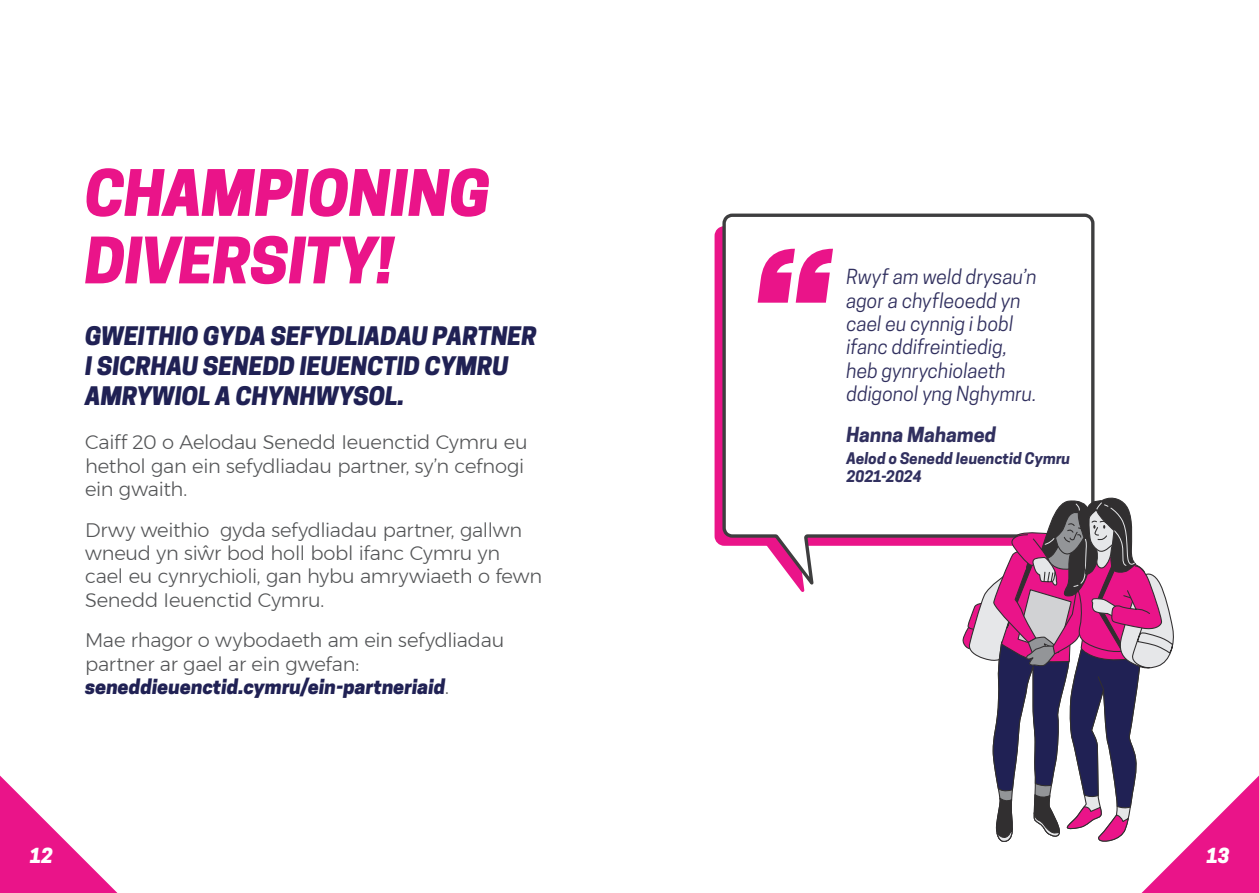
<style>
.page{position:relative;width:1259px;height:893px;background:#fff}
.page>*{position:absolute;margin:0;border:0;box-sizing:border-box;transform-origin:0 0}
.t1{font:italic 800 60px/67.5px "Cooper Hewitt";letter-spacing:-.01em;color:#ea1489}
.t2{font:italic 800 24px/30px "Cooper Hewitt";color:#202154}
.t3{font:300 19.5px/23.4px "Montserrat";letter-spacing:-.015em;color:#545557}
.t4{font:italic 19.5px/23.4px "Cooper Hewitt";letter-spacing:.005em;color:#31305f}
.t5{font:italic 800 19.5px "Cooper Hewitt";color:#202154}
.t6{font:italic 700 19.5px "Cooper Hewitt";color:#31305f}
.t7{font:italic 800 19.5px "Cooper Hewitt";color:#fff}
.t8{font:italic 700 15px/18px "Cooper Hewitt";letter-spacing:.005em;color:#31305f}
.s1{font-family:"Montserrat";font-weight:300;font-style:normal;color:#545557}
</style>
<div class="page">
<svg style="left:714px;top:227px;width:6px;height:318px;background:#ec2d95"></svg>
<svg style="left:720px;top:213px;width:375px;height:379px"></svg>
<svg style="left:757px;top:249px;width:76px;height:54px"></svg>
<svg style="left:961px;top:496px;width:298px;height:397px"></svg>
<svg style="left:0;top:775px;width:118px;height:118px"></svg>
<h1 class="t1" style="left:85px;top:160px;width:407px">CHAMPIONING<br>DIVERSITY!</h1>
<p class="t2" style="left:85px;top:321px;width:453px">GWEITHIO GYDA SEFYDLIADAU PARTNER<br>I SICRHAU SENEDD IEUENCTID CYMRU<br>AMRYWIOL A CHYNHWYSOL.</p>
<p class="t3" style="left:85px;top:430px;width:444px">Caiff 20 o Aelodau Senedd Ieuenctid Cymru eu hethol gan ein sefydliadau partner, sy’n cefnogi ein gwaith.</p>
<p class="t3" style="left:85px;top:518px;width:459px">Drwy weithio gyda sefydliadau partner, gallwn wneud yn siŵr bod holl bobl ifanc Cymru yn cael eu cynrychioli, gan hybu amrywiaeth o fewn Senedd Ieuenctid Cymru.</p>
<p class="t3" style="left:85px;top:628px;width:421px">Mae rhagor o wybodaeth am ein sefydliadau partner ar gael ar ein gwefan:</p>
<p class="t5" style="left:85px;top:675px;width:365px">seneddieuenctid.cymru/ein-partneriaid<span class="s1">.</span></p>
<p class="t4" style="left:846px;top:265px;width:192px">Rwyf am weld drysau’n agor a chyfleoedd yn cael eu cynnig i bobl ifanc ddifreintiedig, heb gynrychiolaeth ddigonol yng Nghymru.</p>
<p class="t6" style="left:846px;top:423px;width:151px">Hanna Mahamed</p>
<p class="t8" style="left:846px;top:449px;width:225px">Aelod o Senedd Ieuenctid Cymru<br>2021-2024</p>
<p class="t7" style="left:30px;top:844px;width:24px">12</p>
<p class="t7" style="left:1206px;top:844px;width:24px">13</p>
</div>
